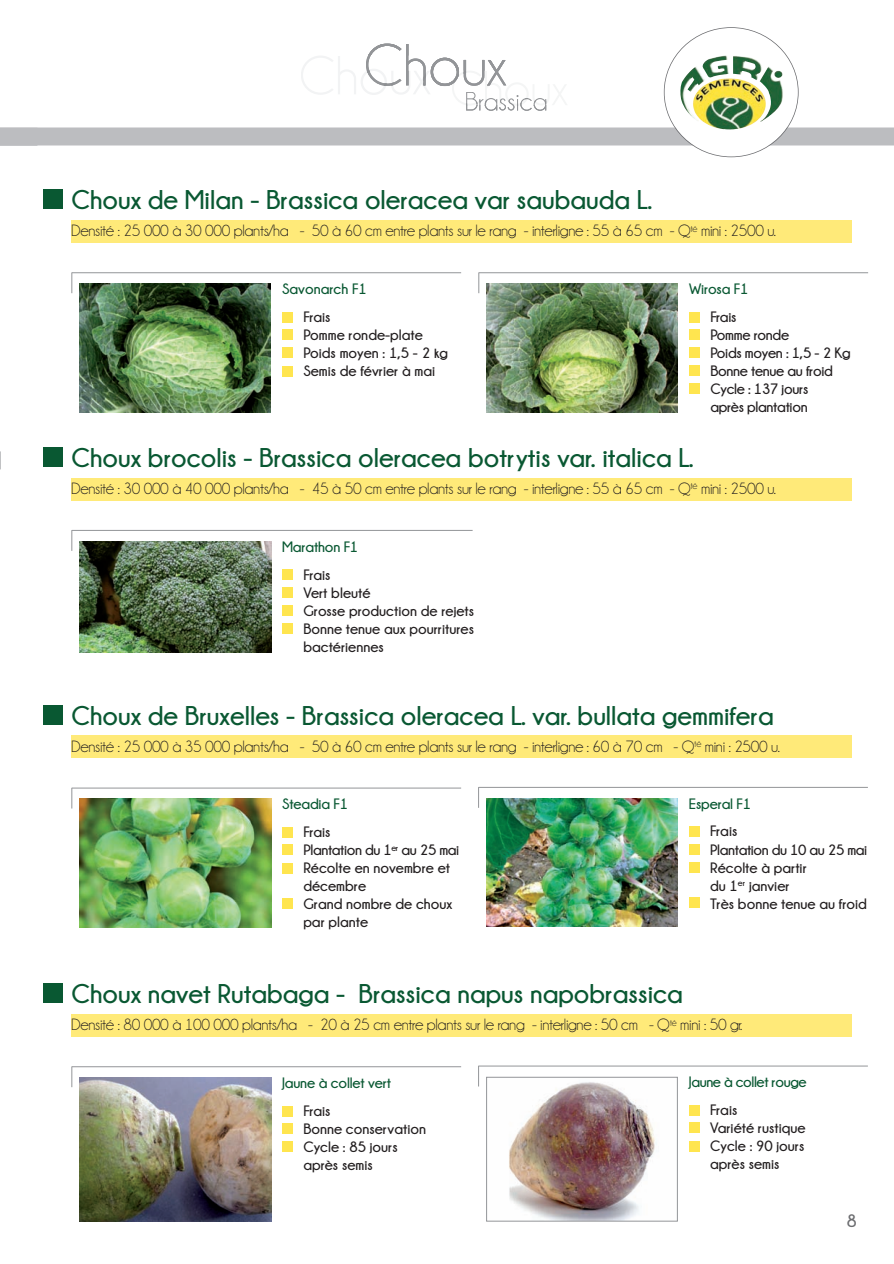
<style>
.page{position:relative;width:894px;height:1264px;background:#fff}
.page>*{position:absolute;margin:0;border:0;box-sizing:border-box;transform-origin:0 0}
.t1{font:700 27px "Champagne&Limousines";color:#095832}
.t2{font:700 18px "Champagne&Limousines";color:#6c6d70}
.t3{font:16.5px "Champagne&Limousines";letter-spacing:-.02em;color:#231f20}
.t4{font:700 15px/18px "Champagne&Limousines";color:#231f20}
.t5{font:700 15px "Champagne&Limousines";letter-spacing:-.01em;color:#095832}
.t6{font:700 15px/18px "Champagne&Limousines";letter-spacing:-.02em;color:#231f20}
</style>
<div class="page">
<img style="left:0;top:27px;width:893px;height:1195px">
<h1 class="t1" style="left:71px;top:184px;width:582px">Choux de Milan - Brassica oleracea var saubauda L.</h1>
<p class="t3" style="left:71px;top:221px;width:706px">Densité : 25 000 à 30 000 plants/ha - 50 à 60 cm entre plants sur le rang - interligne : 55 à 65 cm - Q<sup>té</sup> mini : 2500 u.</p>
<p class="t5" style="left:689px;top:280px;width:61px">Wirosa F1</p>
<p class="t6" style="left:710px;top:308px;width:142px">Frais<br>Pomme ronde<br>Poids moyen : 1,5 - 2 Kg<br>Bonne tenue au froid<br>Cycle : 137 jours<br>après plantation</p>
<h1 class="t1" style="left:71px;top:442px;width:623px">Choux brocolis - Brassica oleracea botrytis var. italica L.</h1>
<p class="t3" style="left:71px;top:478px;width:706px">Densité : 30 000 à 40 000 plants/ha - 45 à 50 cm entre plants sur le rang - interligne : 55 à 65 cm - Q<sup>té</sup> mini : 2500 u.</p>
<p class="t5" style="left:282px;top:280px;width:86px">Savonarch F1</p>
<p class="t4" style="left:303px;top:308px;width:146px">Frais<br>Pomme ronde-plate<br>Poids moyen : 1,5 - 2 kg<br>Semis de février à mai</p>
<p class="t5" style="left:282px;top:538px;width:78px">Marathon F1</p>
<p class="t4" style="left:303px;top:565px;width:172px">Frais<br>Vert bleuté<br>Grosse production de rejets<br>Bonne tenue aux pourritures bactériennes</p>
<h1 class="t1" style="left:71px;top:699px;width:703px">Choux de Bruxelles - Brassica oleracea L. var. bullata gemmifera</h1>
<p class="t3" style="left:71px;top:736px;width:710px">Densité : 25 000 à 35 000 plants/ha - 50 à 60 cm entre plants sur le rang - interligne : 60 à 70 cm - Q<sup>té</sup> mini : 2500 u.</p>
<p class="t5" style="left:282px;top:795px;width:68px">Steadia F1</p>
<p class="t4" style="left:303px;top:823px;width:157px">Frais<br>Plantation du 1<sup>er</sup> au 25 mai<br>Récolte en novembre et décembre<br>Grand nombre de choux par plante</p>
<p class="t5" style="left:688px;top:795px;width:64px">Esperal F1</p>
<p class="t4" style="left:710px;top:822px;width:159px">Frais<br>Plantation du 10 au 25 mai<br>Récolte à partir<br>du 1<sup>er</sup> janvier<br>Très bonne tenue au froid</p>
<h1 class="t1" style="left:71px;top:978px;width:613px">Choux navet Rutabaga - Brassica napus napobrassica</h1>
<p class="t3" style="left:71px;top:1015px;width:672px">Densité : 80 000 à 100 000 plants/ha - 20 à 25 cm entre plants sur le rang - interligne : 50 cm - Q<sup>té</sup> mini : 50 gr.</p>
<p class="t5" style="left:282px;top:1074px;width:111px">Jaune à collet vert</p>
<p class="t4" style="left:303px;top:1101px;width:124px">Frais<br>Bonne conservation<br>Cycle : 85 jours après semis</p>
<p class="t5" style="left:688px;top:1073px;width:119px">Jaune à collet rouge</p>
<p class="t4" style="left:710px;top:1101px;width:97px">Frais<br>Variété rustique<br>Cycle : 90 jours après semis</p>
<p class="t2" style="left:846px;top:1210px;width:11px">8</p>
</div>
